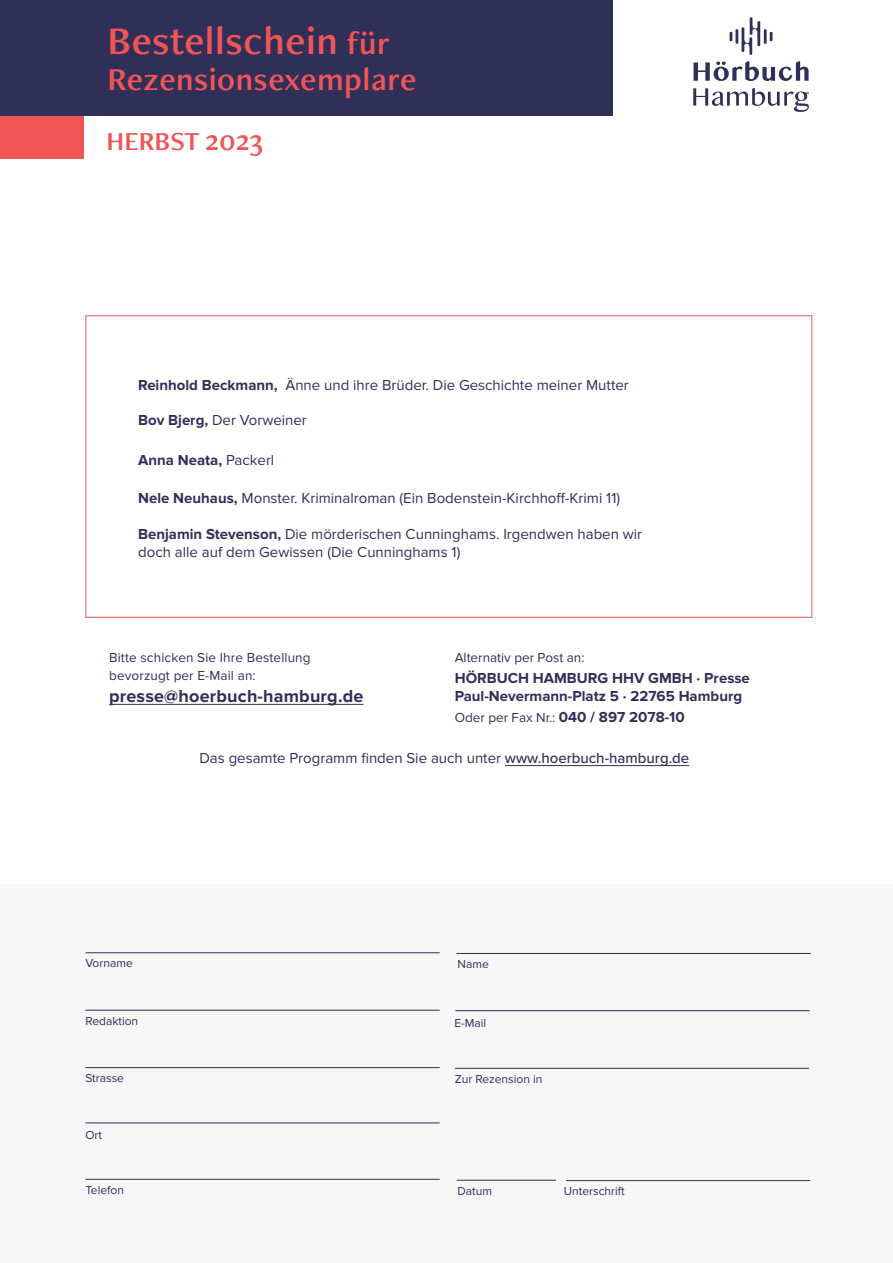
<style>
.page{position:relative;width:893px;height:1263px;background:#fff}
.page>*{position:absolute;margin:0;border:0;box-sizing:border-box;transform-origin:0 0}
.t1{font:40.5px "Freight Neo Pro Semi";letter-spacing:.015em;color:#f05456}
.t2{font:33px "Freight Neo Pro Semi";letter-spacing:.015em;color:#f05456}
.t3{font:27px "Freight Neo Pro Semi";color:#f05456}
.t4{font:700 18px "Proxima Nova";letter-spacing:.01em;color:#302f58}
.t5{font:15px/18px "Proxima Nova";color:#302f58}
.t6{font:700 15px/18px "Proxima Nova";color:#302f58}
.t7{font:13.5px/18px "Proxima Nova";letter-spacing:.01em;color:#302f58}
.t8{font:12px "Proxima Nova";color:#302f58}
.s1{font-size:33px}
.s2{font-size:30px}
.s3{font-weight:700}
.s4{font-weight:400}
.s5{font-weight:700;font-size:15px}
.s6{font-weight:500}
</style>
<div class="page">
<svg style="left:693px;top:61px;width:116px;height:20px"></svg>
<svg style="left:693px;top:88px;width:116px;height:24px"></svg>
<svg style="left:730px;top:17px;width:42px;height:38px"></svg>
<div style="left:0;top:0;width:84px;height:159px;background:#f05456"></div>
<div style="left:0;top:0;width:612px;height:116px;background:#302f58"></div>
<hr style="left:109px;top:704px;width:254px;height:1px;background:#302f58">
<hr style="left:505px;top:765px;width:184px;height:1px;background:#302f58">
<div style="left:0;top:884px;width:893px;height:379px;background:#f7f7f8"></div>
<hr style="left:85px;top:952px;width:355px;height:1px;background:#302f58">
<hr style="left:456px;top:953px;width:355px;height:1px;background:#302f58">
<hr style="left:455px;top:1068px;width:354px;height:1px;background:#302f58">
<hr style="left:85px;top:1010px;width:355px;height:1px;background:#302f58">
<hr style="left:85px;top:1067px;width:355px;height:1px;background:#302f58">
<hr style="left:85px;top:1122px;width:355px;height:1px;background:#302f58">
<hr style="left:85px;top:1179px;width:355px;height:1px;background:#302f58">
<hr style="left:455px;top:1010px;width:355px;height:1px;background:#302f58">
<hr style="left:457px;top:1180px;width:99px;height:1px;background:#302f58">
<hr style="left:566px;top:1180px;width:244px;height:1px;background:#302f58">
<h1 class="t1" style="left:107px;top:13px;width:284px">Bestellschein <span class="s1">für</span></h1>
<h2 class="t2" style="left:107px;top:56px;width:310px">Rezensionsexemplare</h2>
<h3 class="t3" style="left:107px;top:122px;width:158px">HERBST <span class="s2">2023</span></h3>
<p class="t5" style="left:138px;top:376px;width:492px"><span class="s3">Reinhold Beckmann,</span> Änne und ihre Brüder. Die Geschichte meiner Mutter</p>
<p class="t5" style="left:138px;top:411px;width:170px"><span class="s3">Bov Bjerg,</span> Der Vorweiner</p>
<p class="t6" style="left:138px;top:451px;width:138px">Anna Neata, <span class="s4">Packerl</span></p>
<p class="t5" style="left:138px;top:489px;width:483px"><span class="s3">Nele Neuhaus,</span> Monster. Kriminalroman (Ein Bodenstein-Kirchhoff-Krimi 11)</p>
<p class="t5" style="left:138px;top:525px;width:505px"><span class="s3">Benjamin Stevenson,</span> Die mörderischen Cunninghams. Irgendwen haben wir doch alle auf dem Gewissen (Die Cunninghams 1)</p>
<p class="t7" style="left:109px;top:649px;width:203px">Bitte schicken Sie Ihre Bestellung bevorzugt per E-Mail an:</p>
<p class="t4" style="left:109px;top:686px;width:256px">presse@hoerbuch-hamburg.de</p>
<p class="t7" style="left:455px;top:649px;width:131px">Alternativ per Post an:</p>
<p class="t6" style="left:455px;top:670px;width:297px">HÖRBUCH HAMBURG HHV GMBH · Presse<br>Paul-Nevermann-Platz 5 · 22765 Hamburg</p>
<p class="t7" style="left:455px;top:709px;width:231px">Oder per Fax Nr.: <span class="s5">040 / 897 2078-10</span></p>
<p class="t5" style="left:199px;top:749px;width:491px">Das gesamte Programm finden Sie auch unter <span class="s6">www.hoerbuch-hamburg.de</span></p>
<p class="t8" style="left:85px;top:956px;width:49px">Vorname</p>
<p class="t8" style="left:458px;top:957px;width:33px">Name</p>
<p class="t8" style="left:85px;top:1014px;width:54px">Redaktion</p>
<p class="t8" style="left:454px;top:1016px;width:33px">E-Mail</p>
<p class="t8" style="left:85px;top:1071px;width:40px">Strasse</p>
<p class="t8" style="left:455px;top:1072px;width:89px">Zur Rezension in</p>
<p class="t8" style="left:85px;top:1128px;width:18px">Ort</p>
<p class="t8" style="left:85px;top:1183px;width:40px">Telefon</p>
<p class="t8" style="left:458px;top:1184px;width:36px">Datum</p>
<p class="t8" style="left:564px;top:1184px;width:62px">Unterschrift</p>
</div>
